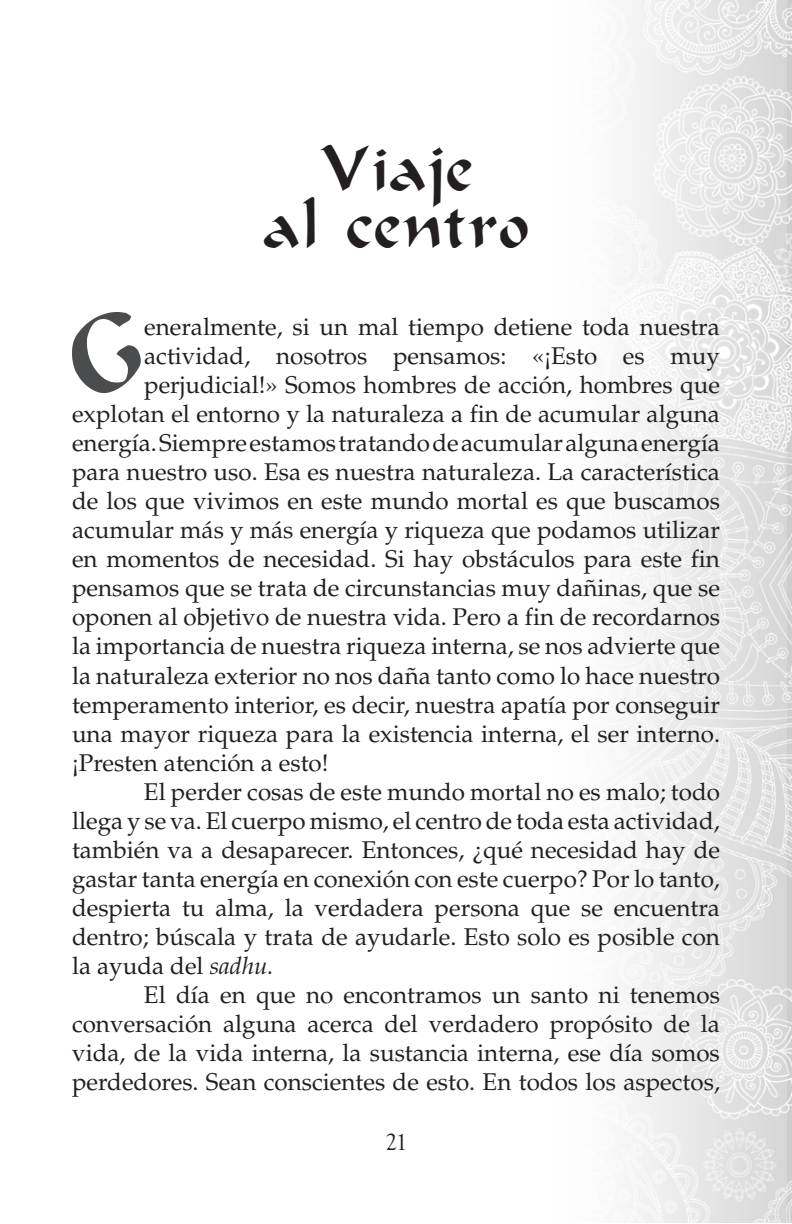
<style>
.page{position:relative;width:792px;height:1224px;background:#fff}
.page>*{position:absolute;margin:0;border:0;box-sizing:border-box;transform-origin:0 0}
.t1{font:84.6px "Beanie";color:#4b4c4d}
.t2{font:48px "Beanie";color:#231f20}
.t3{font:24.2px/29px "Palatino LT Std";color:#231f20;text-align:justify}
.t4{font:24px "Goudy Old Style T";color:#231f20}
.s1{font-style:italic}
</style>
<div class="page">
<img style="left:631px;top:0;width:156px;height:1223px">
<p class="t2" style="left:319px;top:139px;width:156px">Viaje</p>
<p class="t2" style="left:262px;top:196px;width:269px">al centro</p>
<p class="t1" style="left:69px;top:301px;width:77px">G</p>
<p class="t3" style="left:144px;top:310px;width:577px">eneralmente, si un mal tiempo detiene toda nuestra</p>
<p class="t3" style="left:144px;top:339px;width:577px">actividad, nosotros pensamos: «¡Esto es muy</p>
<p class="t3" style="left:144px;top:368px;width:577px">perjudicial!» Somos hombres de acción, hombres que</p>
<p class="t3" style="left:72px;top:398px;width:650px">explotan el entorno y la naturaleza a fin de acumular alguna</p>
<p class="t3" style="left:72px;top:427px;width:650px">energía. Siempre estamos tratando de acumular alguna energía</p>
<p class="t3" style="left:72px;top:456px;width:649px">para nuestro uso. Esa es nuestra naturaleza. La característica</p>
<p class="t3" style="left:72px;top:485px;width:649px">de los que vivimos en este mundo mortal es que buscamos</p>
<p class="t3" style="left:72px;top:514px;width:650px">acumular más y más energía y riqueza que podamos utilizar</p>
<p class="t3" style="left:72px;top:543px;width:650px">en momentos de necesidad. Si hay obstáculos para este fin</p>
<p class="t3" style="left:72px;top:572px;width:650px">pensamos que se trata de circunstancias muy dañinas, que se</p>
<p class="t3" style="left:72px;top:601px;width:649px">oponen al objetivo de nuestra vida. Pero a fin de recordarnos</p>
<p class="t3" style="left:72px;top:630px;width:650px">la importancia de nuestra riqueza interna, se nos advierte que</p>
<p class="t3" style="left:72px;top:659px;width:649px">la naturaleza exterior no nos daña tanto como lo hace nuestro</p>
<p class="t3" style="left:72px;top:688px;width:649px">temperamento interior, es decir, nuestra apatía por conseguir</p>
<p class="t3" style="left:72px;top:717px;width:650px">una mayor riqueza para la existencia interna, el ser interno.</p>
<p class="t3" style="left:72px;top:746px;width:258px">¡Presten atención a esto!</p>
<p class="t3" style="left:72px;top:775px;width:650px;text-indent:72px">El perder cosas de este mundo mortal no es malo; todo llega y se va. El cuerpo mismo, el centro de toda esta actividad, también va a desaparecer. Entonces, ¿qué necesidad hay de gastar tanta energía en conexión con este cuerpo? Por lo tanto, despierta tu alma, la verdadera persona que se encuentra dentro; búscala y trata de ayudarle. Esto solo es posible con la ayuda del <span class="s1">sadhu.</span></p>
<p class="t3" style="left:72px;top:978px;width:650px;text-indent:72px">El día en que no encontramos un santo ni tenemos conversación alguna acerca del verdadero propósito de la vida, de la vida interna, la sustancia interna, ese día somos perdedores. Sean conscientes de esto. En todos los aspectos,</p>
<p class="t4" style="left:386px;top:1129px;width:24px">21</p>
</div>
